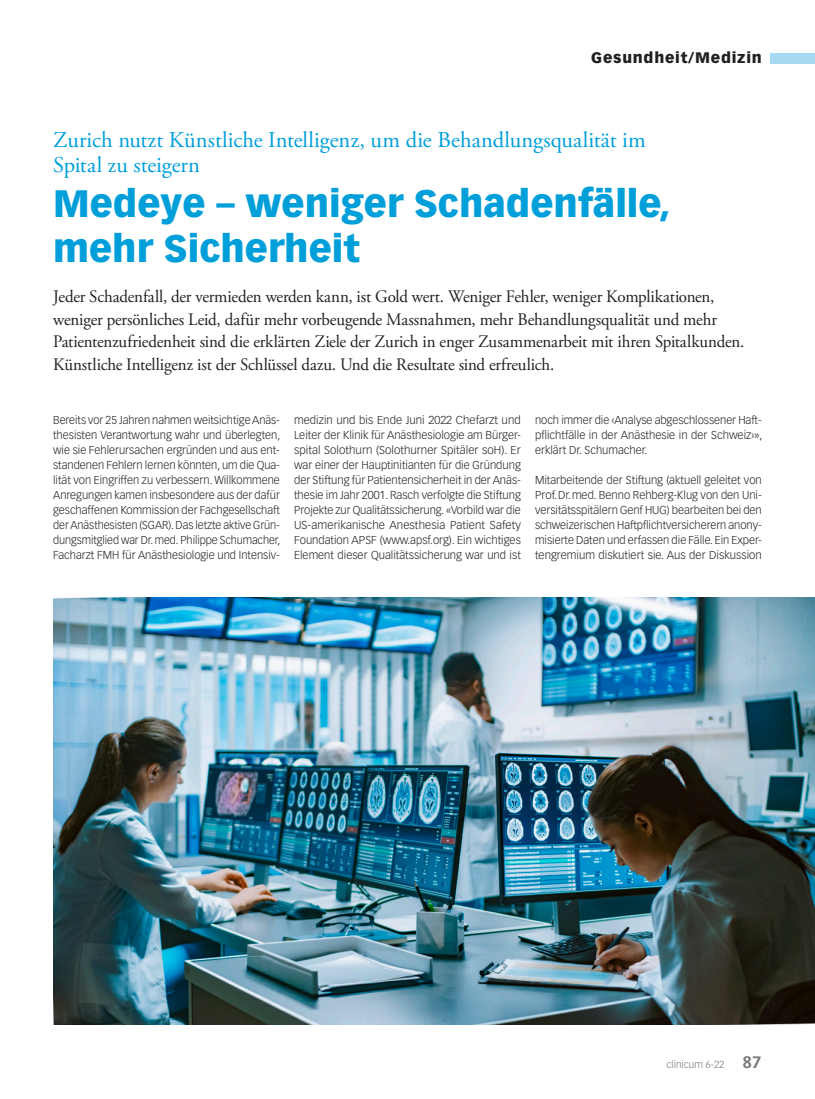
<style>
.page{position:relative;width:815px;height:1099px;background:#fff}
.page>*{position:absolute;margin:0;border:0;box-sizing:border-box;transform-origin:0 0}
.Titel_GM{font:900 37.5px/45px "Vectora LT Std";color:#009fda}
.Obertitel_GM{font:22.5px/25px "Adobe Garamond Pro";color:#009fda}
.Lead{font:17.5px/22.5px "Adobe Garamond Pro";letter-spacing:-.01em;color:#231f20}
.t1{font:900 15px "Vectora LT Std";letter-spacing:.05em;color:#231f20}
.Lauftext{font:300 11.25px/15px "Vectora LT Std";color:#231f20;text-align:justify}
.t2{font:300 10px "Vectora LT Std";color:#76787b}
.s1{font-weight:700;font-size:16.25px}
</style>
<div class="page">
<div style="left:770px;top:53px;width:45px;height:10px;background:#a5daf2"></div>
<img style="left:53px;top:597px;width:762px;height:427px">
<h3 class="t1" style="left:591px;top:49px;width:172px">Gesundheit/Medizin</h3>
<p class="Obertitel_GM" style="left:53px;top:128px;width:594px">Zurich nutzt Künstliche Intelligenz, um die Behandlungsqualität im<br>Spital zu steigern</p>
<p class="Titel_GM" style="left:53px;top:180px;width:619px">Medeye – weniger Schadenfälle, mehr Sicherheit</p>
<p class="Lead" style="left:53px;top:286px;width:693px">Jeder Schadenfall, der vermieden werden kann, ist Gold wert. Weniger Fehler, weniger Komplikationen, weniger persönliches Leid, dafür mehr vorbeugende Massnahmen, mehr Behandlungsqualität und mehr Patientenzufriedenheit sind die erklärten Ziele der Zurich in enger Zusammenarbeit mit ihren Spitalkunden.<br>Künstliche Intelligenz ist der Schlüssel dazu. Und die Resultate sind erfreulich.</p>
<p class="Lauftext" style="left:53px;top:413px;width:229px">Bereits vor 25 Jahren nahmen weitsichtige Anäs&shy;thesisten Verantwortung wahr und überlegten, wie sie Fehlerursachen ergründen und aus ent&shy;standenen Fehlern lernen könnten, um die Qua&shy;lität von Eingriffen zu verbessern. Willkommene Anregungen kamen insbesondere aus der dafür geschaffenen Kommission der Fachgesellschaft der Anästhesisten (SGAR). Das letzte aktive Grün&shy;dungsmitglied war Dr. med. Philippe Schumacher, Facharzt FMH für Anästhesiologie und Intensiv-</p>
<p class="Lauftext" style="left:294px;top:413px;width:228px">medizin und bis Ende Juni 2022 Chefarzt und Leiter der Klinik fü r Anästhesiologie am Bürger&shy;spital Solothurn (Solothurner Spitäler soH). Er war einer der Hauptinitianten für die Gründung der Stiftung für Patientensicherheit in der Anäs&shy;thesie im Jahr 2001. Rasch verfolgte die Stiftung Projekte zur Qualitätssicherung. «Vorbild war die US-amerikanische Anesthesia Patient Safety Foundation APSF (www.apsf.org). Ein wichtiges Element dieser Qualitätssicherung war und ist</p>
<p class="Lauftext" style="left:535px;top:413px;width:229px">noch immer die ‹Analyse abgeschlossener Haft&shy;pflichtfälle in der Anästhesie in der Schweiz›», erklärt Dr. Schumacher.</p>
<p class="Lauftext" style="left:535px;top:473px;width:228px">Mitarbeitende der Stiftung (aktuell geleitet von Prof.Dr.med. Benno Rehberg-Klug von den Uni&shy;versitätsspitälern Genf HUG) bearbeiten bei den schweizerischen Haftpflichtversicherern anony&shy;misierte Daten und erfassen die Fälle. Ein Exper&shy;tengremium diskutiert sie. Aus der Diskussion</p>
<p class="t2" style="left:667px;top:1058px;width:97px">clinicum 6-22 <span class="s1">87</span></p>
</div>
